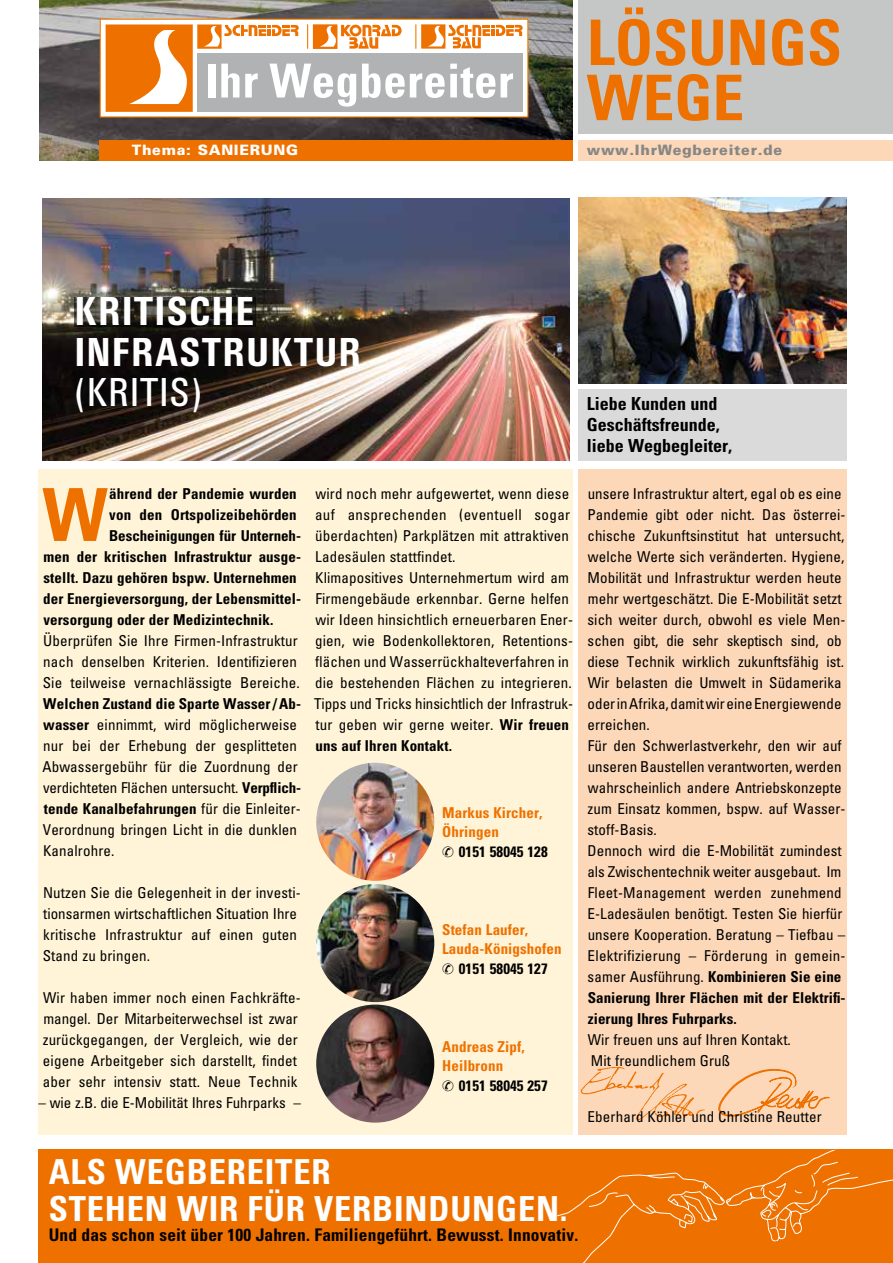
<style>
.page{position:relative;width:893px;height:1263px;background:#fff}
.page>*{position:absolute;margin:0;border:0;box-sizing:border-box;transform-origin:0 0}
.t1{font:700 condensed 73.2px "Univers";color:#ee7100}
.t2{font:700 condensed 62.85px/55.1px "Univers";color:#ee7100}
.t3{font:700 condensed 42px/40.5px "Unitus T";letter-spacing:.04em;color:#fff}
.t4{font:condensed 42px "Unitus T";letter-spacing:.04em;color:#fff}
.t5{font:700 condensed 34.5px/36.3px "Univers";letter-spacing:.025em;color:#fff}
.t6{font:700 condensed 18px/21px "Univers";color:#000}
.t7{font:700 condensed 17.4px "Univers";letter-spacing:.01em;color:#000}
.t8{font:condensed 15px/21px "Univers";letter-spacing:.01em;color:#000}
.t9{font:700 condensed 15px "Univers";letter-spacing:.01em;color:#000}
.t10{font:700 condensed 15px/19.5px "Univers";letter-spacing:.01em;color:#ee7100}
.t11{font:900 14.25px "Univers";letter-spacing:.05em;color:#878786}
.t12{font:900 14.25px "Univers";letter-spacing:.05em;color:#fff}
.s1{font-weight:700}
.s2{color:#000}
</style>
<div class="page">
<div style="left:38px;top:469px;width:534px;height:665px;background:#fff4d7"></div>
<img style="left:316px;top:763px;width:118px;height:118px;border-radius:59px">
<img style="left:316px;top:884px;width:118px;height:118px;border-radius:59px">
<img style="left:316px;top:1004px;width:118px;height:119px;border-radius:59px">
<div style="left:578px;top:469px;width:268px;height:665px;background:#fcd8b8"></div>
<div style="left:578px;top:389px;width:268px;height:72px;background:#dadada"></div>
<img style="left:578px;top:198px;width:268px;height:186px">
<div style="left:38px;top:1150px;width:855px;height:113px;background:#ee7100"></div>
<svg style="left:557px;top:1150px;width:336px;height:113px"></svg>
<div style="left:578px;top:0;width:315px;height:134px;background:#c5c6c6"></div>
<img style="left:39px;top:0;width:533px;height:160px">
<div style="left:578px;top:140px;width:315px;height:20px;background:#fcd8b8"></div>
<div style="left:99px;top:140px;width:473px;height:20px;background:#ee7100"></div>
<div style="left:100px;top:19px;width:428px;height:98px;background:#fff"></div>
<div style="left:100px;top:19px;width:428px;height:98px;border:1px solid #ef7c00"></div>
<svg style="left:106px;top:24px;width:417px;height:88px"></svg>
<img style="left:43px;top:199px;width:527px;height:261px">
<svg style="left:75px;top:297px;width:181px;height:30px;background:#2b2821"></svg>
<img style="left:580px;top:1066px;width:125px;height:55px">
<svg style="left:718px;top:1069px;width:111px;height:48px"></svg>
<h2 class="t2" style="left:587px;top:14px;width:257px">LÖSUNGS<br>WEGE</h2>
<p class="t12" style="left:132px;top:141px;width:168px">Thema: SANIERUNG</p>
<p class="t11" style="left:587px;top:141px;width:197px">www.IhrWegbereiter.de</p>
<h3 class="t3" style="left:75px;top:290px;width:288px">KRITISCHE<br>INFRASTRUKTUR</h3>
<h3 class="t4" style="left:75px;top:368px;width:128px">(KRITIS)</h3>
<h1 class="t1" style="left:43px;top:470px;width:67px">W</h1>
<p class="t9" style="left:109px;top:484px;width:189px">ährend der Pandemie wurden</p>
<p class="t9" style="left:109px;top:505px;width:189px">von den Ortspolizeibehörden</p>
<p class="t9" style="left:109px;top:526px;width:193px">Bescheinigungen für Unterneh-</p>
<p class="t9" style="left:44px;top:547px;width:259px">men der kritischen Infrastruktur ausge-</p>
<p class="t9" style="left:43px;top:568px;width:255px">stellt. Dazu gehören bspw. Unternehmen</p>
<p class="t9" style="left:43px;top:589px;width:259px">der Energieversorgung, der Lebensmittel-</p>
<p class="t9" style="left:43px;top:610px;width:232px">versorgung oder der Medizintechnik.</p>
<p class="t8" style="left:43px;top:630px;width:258px">Überprüfen Sie Ihre Firmen-Infrastruktur nach denselben Kriterien. Identifizieren<br>Sie teilweise vernachlässigte Bereiche.</p>
<p class="t8" style="left:42px;top:693px;width:260px"><span class="s1">Welchen Zustand die Sparte Wasser/Ab&shy;wasser</span> einnimmt, wird möglicherweise nur bei der Erhebung der gesplitteten Abwassergebühr für die Zuordnung der verdichteten Flächen untersucht. <span class="s1">Verpflich&shy;tende Kanalbefahrungen</span> für die Einleiter-Verordnung bringen Licht in die dunklen Kanalrohre.</p>
<p class="t8" style="left:43px;top:882px;width:260px">Nutzen Sie die Gelegenheit in der investi&shy;tionsarmen wirtschaftlichen Situation Ihre kritische Infrastruktur auf einen guten Stand zu bringen.</p>
<p class="t8" style="left:43px;top:987px;width:258px">Wir haben immer noch einen Fachkräfte&shy;mangel. Der Mitarbeiterwechsel ist zwar zurückgegangen, der Vergleich, wie der eigene Arbeitgeber sich darstellt, findet aber sehr intensiv statt. Neue Technik</p>
<p class="t8" style="left:39px;top:1092px;width:264px">– wie z.B. die E-Mobilität Ihres Fuhrparks –</p>
<p class="t8" style="left:314px;top:483px;width:259px">wird noch mehr aufgewertet, wenn diese auf ansprechenden (eventuell sogar überdachten) Parkplätzen mit attraktiven Ladesäulen stattfindet.<br>Klimapositives Unternehmertum wird am Firmengebäude erkennbar. Gerne helfen wir Ideen hinsichtlich erneuerbaren Ener&shy;gien, wie Bodenkollektoren, Retentions-- flächen und Wasserrückhalteverfahren in die bestehenden Flächen zu integrieren.<br>Tipps und Tricks hinsichtlich der Infrastruk&shy;tur geben wir gerne weiter. <span class="s1">Wir freuen uns auf Ihren Kontakt.</span></p>
<p class="t10" style="left:442px;top:802px;width:107px">Markus Kircher,<br>Öhringen<br><span class="s2">✆ 0151 58045 128</span></p>
<p class="t10" style="left:442px;top:919px;width:121px">Stefan Laufer,<br>Lauda-Königshofen <span class="s2">✆ 0151 58045 127</span></p>
<p class="t10" style="left:442px;top:1036px;width:107px">Andreas Zipf,<br>Heilbronn<br><span class="s2">✆ 0151 58045 257</span></p>
<p class="t6" style="left:587px;top:393px;width:147px">Liebe Kunden und<br>Geschäftsfreunde, liebe Wegbegleiter,</p>
<p class="t8" style="left:587px;top:483px;width:260px">unsere Infrastruktur altert, egal ob es eine Pandemie gibt oder nicht. Das österrei&shy;chische Zukunftsinstitut hat untersucht, welche Werte sich veränderten. Hygiene, Mobilität und Infrastruktur werden heute mehr wertgeschätzt. Die E-Mobilität setzt sich weiter durch, obwohl es viele Men&shy;schen gibt, die sehr skeptisch sind, ob diese Technik wirklich zukunftsfähig ist.<br>Wir belasten die Umwelt in Südamerika oder in Afrika, damit wir eine Energiewende erreichen.<br>Für den Schwerlastverkehr, den wir auf unseren Baustellen verantworten, werden wahrscheinlich andere Antriebskonzepte zum Einsatz kommen, bspw. auf Wasser&shy;stoff-Basis.<br>Dennoch wird die E-Mobilität zumindest als Zwischentechnik weiter ausgebaut. Im Fleet-Management werden zunehmend E-Ladesäulen benötigt. Testen Sie hierfür unsere Kooperation. Beratung – Tiefbau – Elektrifizierung – Förderung in gemein-- samer Ausführung. <span class="s1">Kombinieren Sie eine Sanierung Ihrer Flächen mit der Elektrifi&shy;zierung Ihres Fuhrparks.</span></p>
<p class="t8" style="left:588px;top:1029px;width:205px">Wir freuen uns auf Ihren Kontakt.<br>Mit freundlichem Gruß</p>
<p class="t8" style="left:588px;top:1105px;width:236px">Eberhard Köhler und Christine Reutter</p>
<h3 class="t5" style="left:49px;top:1153px;width:520px">ALS WEGBEREITER<br>STEHEN WIR FÜR VERBINDUNGEN.</h3>
<p class="t7" style="left:49px;top:1224px;width:531px">Und das schon seit über 100 Jahren. Familiengeführt. Bewusst. Innovativ.</p>
</div>
